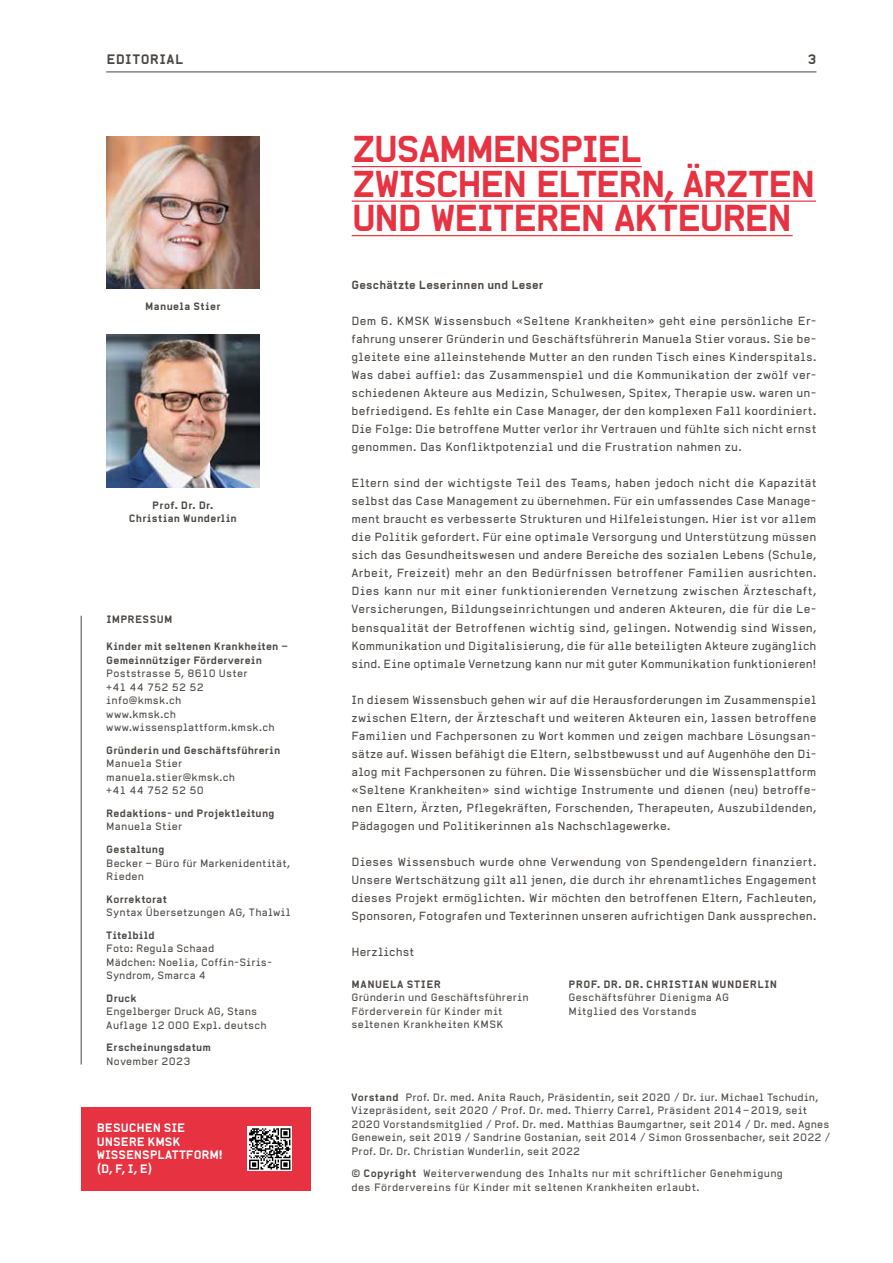
<style>
.page{position:relative;width:893px;height:1263px;background:#fff}
.page>*{position:absolute;margin:0;border:0;box-sizing:border-box;transform-origin:0 0}
.t1{font:700 36.75px/34.5px "Alpha Headline Pre";letter-spacing:-.055em;color:#e63241}
.t2{font:700 13.5px "Alpha Headline Pre";letter-spacing:.03em;color:#4b4744}
.t3{font:700 12px/13.5px "Alpha Headline Pre";color:#fff}
.t4{font:11.7px/18px "Alpha Headline Pre";letter-spacing:.01em;color:#4b4744;text-align:justify}
.t5{font:700 11.7px "Alpha Headline Pre";letter-spacing:.015em;color:#4b4744}
.t6{font:10.5px/13.5px "Alpha Headline Pre";letter-spacing:.02em;color:#4b4744}
.t7{font:700 10.5px/13.5px "Alpha Headline Pre";letter-spacing:.025em;color:#4b4744;text-align:center}
.t8{font:700 10.5px "Alpha Headline Pre";letter-spacing:.05em;color:#4b4744}
.t9{font:700 10.5px "Alpha Headline Pre";letter-spacing:.045em;color:#4b4744}
.s1{font-weight:700}
</style>
<div class="page">
<hr style="left:352px;top:166px;width:290px;height:1px;background:#e63241">
<hr style="left:352px;top:201px;width:464px;height:1px;background:#e63241">
<hr style="left:352px;top:235px;width:441px;height:1px;background:#e63241">
<img style="left:106px;top:335px;width:153px;height:152px">
<hr style="left:81px;top:616px;width:1px;height:448px;background:#4b4744">
<img style="left:106px;top:136px;width:153px;height:153px">
<hr style="left:106px;top:72px;width:710px;height:1px;background:#4b4744">
<div style="left:81px;top:1107px;width:229px;height:84px;background:#e63241"></div>
<svg style="left:248px;top:1127px;width:44px;height:44px"></svg>
<svg style="left:249px;top:1128px;width:41px;height:41px;background:#808080"></svg>
<p class="t2" style="left:106px;top:51px;width:78px">EDITORIAL</p>
<p class="t2" style="left:807px;top:51px;width:11px">3</p>
<p class="t7" style="left:145px;top:300px;width:77px">Manuela Stier</p>
<p class="t7" style="left:129px;top:498px;width:110px">Prof. Dr. Dr.<br>Christian Wunderlin</p>
<p class="t7" style="left:106px;top:613px;width:68px">IMPRESSUM</p>
<p class="t7" style="left:106px;top:640px;width:183px;text-align:left">Kinder mit seltenen Krankheiten –<br>Gemeinnütziger Förderverein</p>
<p class="t6" style="left:106px;top:667px;width:170px">Poststrasse 5, 8610 Uster<br>+41 44 752 52 52 info@kmsk.ch<br>www.kmsk.ch www.wissensplattform.kmsk.ch</p>
<p class="t7" style="left:106px;top:743px;width:175px">Gründerin und Geschäftsführerin</p>
<p class="t6" style="left:106px;top:757px;width:130px">Manuela Stier manuela.stier@kmsk.ch +41 44 752 52 50</p>
<p class="t7" style="left:106px;top:806px;width:170px">Redaktions- und Projektleitung</p>
<p class="t6" style="left:106px;top:820px;width:78px">Manuela Stier</p>
<p class="t7" style="left:106px;top:842px;width:60px">Gestaltung</p>
<p class="t6" style="left:106px;top:856px;width:185px">Becker – Büro für Markenidentität,<br>Rieden</p>
<p class="t7" style="left:106px;top:892px;width:62px">Korrektorat</p>
<p class="t6" style="left:106px;top:905px;width:186px">Syntax Übersetzungen AG, Thalwil</p>
<p class="t7" style="left:106px;top:928px;width:50px">Titelbild</p>
<p class="t6" style="left:106px;top:941px;width:167px">Foto: Regula Schaad<br>Mädchen: Noelia, Coffin-Siris-<br>Syndrom, Smarca 4</p>
<p class="t7" style="left:106px;top:991px;width:32px">Druck</p>
<p class="t6" style="left:106px;top:1004px;width:162px">Engelberger Druck AG, Stans<br>Auflage 12 000 Expl. deutsch</p>
<p class="t7" style="left:106px;top:1040px;width:106px">Erscheinungsdatum</p>
<p class="t6" style="left:106px;top:1054px;width:86px">November 2023</p>
<p class="t3" style="left:97px;top:1121px;width:127px">BESUCHEN SIE<br>UNSERE KMSK<br>WISSENSPLATTFORM! (D, F, I, E)</p>
<h1 class="t1" style="left:352px;top:132px;width:466px">ZUSAMMENSPIEL<br>ZWISCHEN ELTERN, ÄRZTEN<br>UND WEITEREN AKTEUREN</h1>
<p class="t5" style="left:351px;top:277px;width:194px">Geschätzte Leserinnen und Leser</p>
<p class="t4" style="left:351px;top:311px;width:466px">Dem 6. KMSK Wissensbuch «Seltene Krankheiten» geht eine persönliche Er&shy;fahrung unserer Gründerin und Geschäftsführerin Manuela Stier voraus. Sie be&shy;gleitete eine alleinstehende Mutter an den runden Tisch eines Kinderspitals.<br>Was dabei auffiel: das Zusammenspiel und die Kommunikation der zwölf ver&shy;schiedenen Akteure aus Medizin, Schulwesen, Spitex, Therapie usw. waren un&shy;befriedigend. Es fehlte ein Case Manager, der den komplexen Fall koordiniert.<br>Die Folge: Die betroffene Mutter verlor ihr Vertrauen und fühlte sich nicht ernst genommen. Das Konfliktpotenzial und die Frustration nahmen zu.</p>
<p class="t4" style="left:351px;top:474px;width:466px">Eltern sind der wichtigste Teil des Teams, haben jedoch nicht die Kapazität selbst das Case Management zu übernehmen. Für ein umfassendes Case Manage&shy;ment braucht es verbesserte Strukturen und Hilfeleistungen. Hier ist vor allem die Politik gefordert. Für eine optimale Versorgung und Unterstützung müssen sich das Gesundheitswesen und andere Bereiche des sozialen Lebens (Schule, Arbeit, Freizeit) mehr an den Bedürfnissen betroffener Familien ausrichten.<br>Dies kann nur mit einer funktionierenden Vernetzung zwischen Ärzteschaft, Versicherungen, Bildungseinrichtungen und anderen Akteuren, die für die Le&shy;bensqualität der Betroffenen wichtig sind, gelingen. Notwendig sind Wissen, Kommunikation und Digitalisierung, die für alle beteiligten Akteure zugänglich sind. Eine optimale Vernetzung kann nur mit guter Kommunikation funktionieren!</p>
<p class="t4" style="left:351px;top:690px;width:466px">In diesem Wissensbuch gehen wir auf die Herausforderungen im Zusammenspiel zwischen Eltern, der Ärzteschaft und weiteren Akteuren ein, lassen betroffene Familien und Fachpersonen zu Wort kommen und zeigen machbare Lösungsan&shy;sätze auf. Wissen befähigt die Eltern, selbstbewusst und auf Augenhöhe den Di&shy;alog mit Fachpersonen zu führen. Die Wissensbücher und die Wissensplattform «Seltene Krankheiten» sind wichtige Instrumente und dienen (neu) betroffe&shy;nen Eltern, Ärzten, Pflegekräften, Forschenden, Therapeuten, Auszubildenden, Pädagogen und Politikerinnen als Nachschlagewerke.</p>
<p class="t4" style="left:351px;top:853px;width:466px">Dieses Wissensbuch wurde ohne Verwendung von Spendengeldern finanziert.<br>Unsere Wertschätzung gilt all jenen, die durch ihr ehrenamtliches Engagement dieses Projekt ermöglichten. Wir möchten den betroffenen Eltern, Fachleuten, Sponsoren, Fotografen und Texterinnen unseren aufrichtigen Dank aussprechen.</p>
<p class="t4" style="left:351px;top:943px;width:64px">Herzlichst</p>
<p class="t9" style="left:352px;top:978px;width:91px">MANUELA STIER</p>
<p class="t8" style="left:568px;top:978px;width:210px">PROF. DR. DR. CHRISTIAN WUNDERLIN</p>
<p class="t6" style="left:351px;top:991px;width:179px">Gründerin und Geschäftsführerin</p>
<p class="t6" style="left:568px;top:991px;width:162px">Geschäftsführer Dienigma AG</p>
<p class="t6" style="left:351px;top:1004px;width:152px">Förderverein für Kinder mit</p>
<p class="t6" style="left:568px;top:1004px;width:130px">Mitglied des Vorstands</p>
<p class="t6" style="left:351px;top:1018px;width:153px">seltenen Krankheiten KMSK</p>
<p class="t6" style="left:351px;top:1090px;width:480px"><span class="s1">Vorstand</span> Prof. Dr. med. Anita Rauch, Präsidentin, seit 2020 / Dr. iur. Michael Tschudin, Vizepräsident, seit 2020 / Prof. Dr. med. Thierry Carrel, Präsident 2014–2019, seit 2020 Vorstandsmitglied / Prof. Dr. med. Matthias Baumgartner, seit 2014 / Dr. med. Agnes Genewein, seit 2019 / Sandrine Gostanian, seit 2014 / Simon Grossenbacher, seit 2022 / Prof. Dr. Dr. Christian Wunderlin, seit 2022</p>
<p class="t6" style="left:351px;top:1167px;width:433px"><span class="s1">© Copyright</span> Weiterverwendung des Inhalts nur mit schriftlicher Genehmigung des Fördervereins für Kinder mit seltenen Krankheiten erlaubt.</p>
</div>
